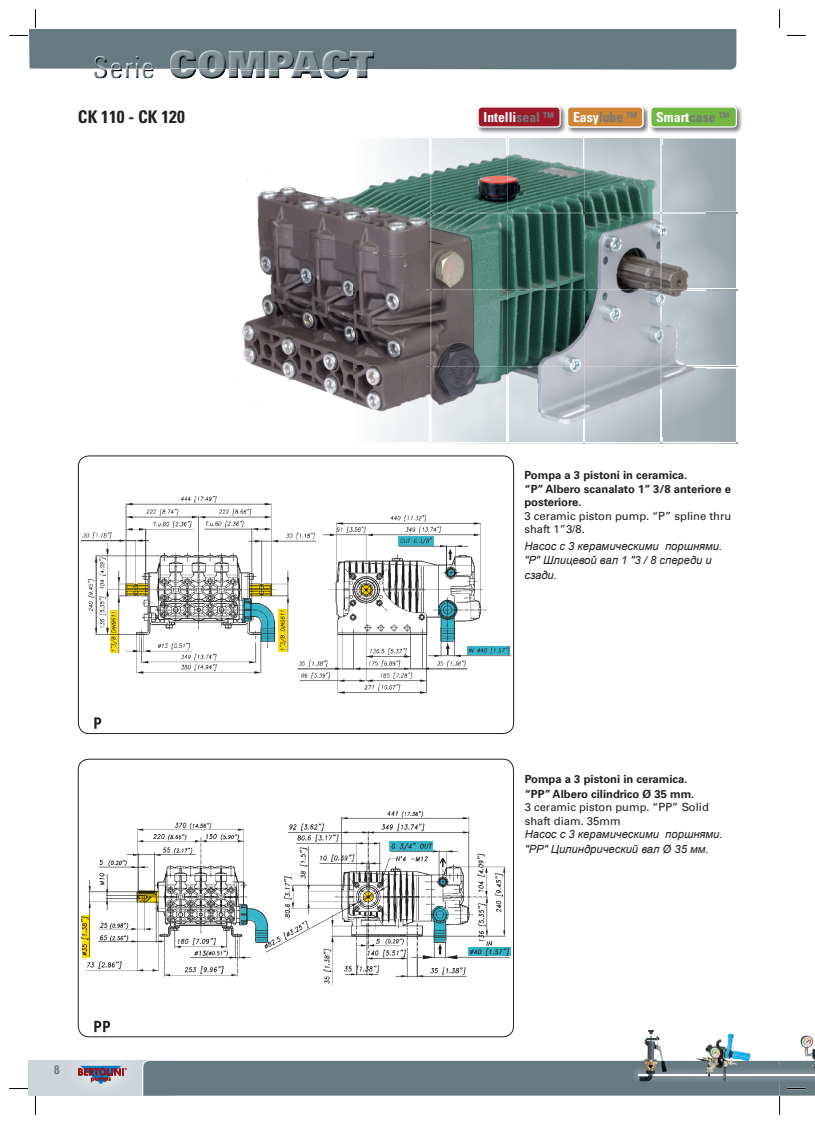
<style>
.page{position:relative;width:815px;height:1124px;background:#fff}
.page>*{position:absolute;margin:0;border:0;box-sizing:border-box;transform-origin:0 0}
.t1{font:700 condensed 17.5px "Univers";color:#231f20}
.t2{font:700 condensed 13.75px "Univers";color:#fff}
.t3{font:700 condensed 12.5px "Helvetica Neue";color:#677a82;scale:.9 1}
.t4{font:700 11.25px/13.5px "Univers";color:#231f20}
.t5{font:italic 11.25px/13.5px "Arial";color:#231f20}
.t6{font:11.25px/13.5px "Univers";color:#231f20}
.t7{font:700 condensed 2.62px "Univers";color:#41393b}
.s1{color:#75787b}
</style>
<div class="page">
<div style="left:28px;top:1059px;width:147px;height:36px;background:#ced5d8"></div>
<img style="left:62px;top:1059px;width:78px;height:32px">
<svg style="left:78px;top:1065px;width:46px;height:19px"></svg>
<img style="left:94px;top:71px;width:60px;height:7px">
<img style="left:171px;top:71px;width:197px;height:8px">
<img style="left:430px;top:443px;width:306px;height:1px">
<img style="left:242px;top:179px;width:118px;height:225px">
<img style="left:403px;top:146px;width:43px;height:251px">
<img style="left:490px;top:145px;width:43px;height:291px">
<img style="left:577px;top:145px;width:129px;height:291px">
<img style="left:360px;top:211px;width:43px;height:4px">
<img style="left:446px;top:211px;width:44px;height:4px">
<img style="left:533px;top:211px;width:44px;height:4px">
<img style="left:360px;top:288px;width:43px;height:4px">
<img style="left:446px;top:288px;width:44px;height:4px">
<img style="left:533px;top:288px;width:44px;height:4px">
<img style="left:360px;top:365px;width:43px;height:3px">
<img style="left:446px;top:365px;width:44px;height:3px">
<img style="left:533px;top:365px;width:44px;height:3px">
<img style="left:661px;top:145px;width:1px;height:291px">
<img style="left:584px;top:145px;width:1px;height:291px">
<img style="left:507px;top:145px;width:1px;height:291px">
<img style="left:431px;top:146px;width:1px;height:252px">
<img style="left:354px;top:179px;width:1px;height:225px">
<img style="left:426px;top:289px;width:280px;height:1px">
<img style="left:426px;top:366px;width:280px;height:1px">
<img style="left:586px;top:145px;width:73px;height:66px">
<img style="left:432px;top:145px;width:74px;height:66px">
<img style="left:356px;top:145px;width:73px;height:66px">
<img style="left:663px;top:215px;width:43px;height:73px">
<img style="left:510px;top:215px;width:73px;height:73px">
<img style="left:432px;top:215px;width:74px;height:73px">
<img style="left:356px;top:215px;width:73px;height:73px">
<img style="left:663px;top:292px;width:43px;height:73px">
<img style="left:586px;top:215px;width:73px;height:73px">
<img style="left:510px;top:145px;width:73px;height:66px">
<img style="left:586px;top:292px;width:73px;height:73px">
<img style="left:510px;top:292px;width:73px;height:73px">
<img style="left:432px;top:292px;width:74px;height:73px">
<img style="left:356px;top:292px;width:73px;height:73px">
<img style="left:663px;top:145px;width:43px;height:66px">
<img style="left:663px;top:368px;width:43px;height:68px">
<img style="left:586px;top:368px;width:73px;height:68px">
<img style="left:510px;top:368px;width:73px;height:68px">
<img style="left:432px;top:368px;width:74px;height:68px">
<img style="left:356px;top:368px;width:73px;height:68px">
<svg style="left:94px;top:717px;width:7px;height:11px"></svg>
<svg style="left:94px;top:1020px;width:16px;height:11px"></svg>
<img style="left:476px;top:106px;width:266px;height:28px">
<img style="left:650px;top:126px;width:86px;height:8px">
<svg style="left:649px;top:106px;width:1px;height:28px"></svg>
<div style="left:651px;top:107px;width:85px;height:20px;background:#73b743;border-radius:4px"></div>
<div style="left:650px;top:106px;width:87px;height:22px;border:1px solid #fff;border-radius:4px"></div>
<svg style="left:566px;top:106px;width:77px;height:28px"></svg>
<div style="left:478px;top:107px;width:82px;height:20px;background:#9d1b28;border-radius:4px"></div>
<div style="left:477px;top:106px;width:84px;height:22px;border:1px solid #fff;border-radius:4px"></div>
<img style="left:81px;top:496px;width:430px;height:197px">
<div style="left:78px;top:455px;width:436px;height:278px;border:1px solid #231f20;border-radius:11px"></div>
<div style="left:468px;top:946px;width:43px;height:9px;background:#36b4c9"></div>
<img style="left:82px;top:811px;width:428px;height:173px">
<div style="left:78px;top:758px;width:436px;height:279px;border:1px solid #231f20;border-radius:11px"></div>
<img style="left:696px;top:1033px;width:54px;height:26px">
<img style="left:800px;top:1035px;width:15px;height:24px">
<img style="left:645px;top:1029px;width:18px;height:30px">
<svg style="left:787px;top:35px;width:19px;height:1px"></svg>
<svg style="left:9px;top:1088px;width:19px;height:1px"></svg>
<svg style="left:9px;top:9px;width:728px;height:62px"></svg>
<svg style="left:35px;top:1095px;width:1px;height:19px"></svg>
<svg style="left:779px;top:9px;width:1px;height:19px"></svg>
<svg style="left:142px;top:1059px;width:673px;height:55px"></svg>
<h1 class="t1" style="left:78px;top:106px;width:108px">CK 110 - CK 120</h1>
<p class="t3" style="left:54px;top:1062px;width:7px">8</p>
<p class="t7" style="left:125px;top:1067px;width:4px">®</p>
<p class="t2" style="left:484px;top:109px;width:72px">Intelli<span class="s1">seal</span> <sup>TM</sup></p>
<p class="t2" style="left:573px;top:109px;width:66px">Easy<span class="s1">lube</span> <sup>TM</sup></p>
<p class="t2" style="left:656px;top:109px;width:75px">Smart<span class="s1">case</span> <sup>TM</sup></p>
<p class="t4" style="left:524px;top:468px;width:208px">Pompa a 3 pistoni in ceramica.<br>“P” Albero scanalato 1” 3/8 anteriore e posteriore.</p>
<p class="t6" style="left:524px;top:509px;width:208px">3 ceramic piston pump. “P” spline thru shaft 1”3/8.</p>
<p class="t5" style="left:524px;top:539px;width:199px">Насос с 3 керамическими поршнями. "P" Шлицевой вал 1 "3 / 8 спереди и</p>
<p class="t5" style="left:524px;top:568px;width:34px">сзади.</p>
<p class="t4" style="left:525px;top:771px;width:171px;line-height:15px">Pompa a 3 pistoni in ceramica. “PP” Albero cilindrico Ø 35 mm.</p>
<p class="t6" style="left:525px;top:800px;width:186px">3 ceramic piston pump. “PP” Solid shaft diam. 35mm</p>
<p class="t5" style="left:525px;top:826px;width:199px;line-height:15px">Насос с 3 керамическими поршнями. "PP" Цилиндрический вал Ø 35 мм.</p>
</div>
